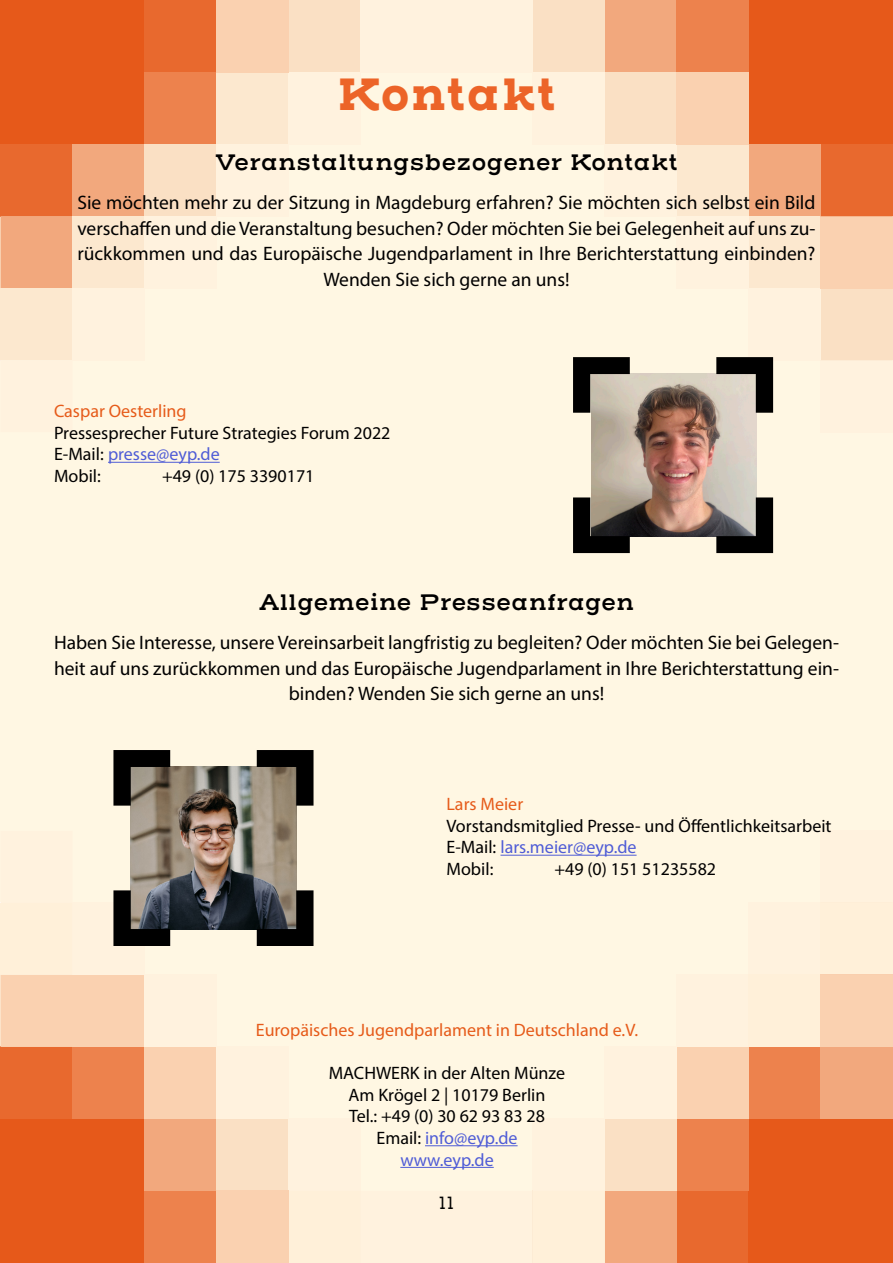
<style>
.page{position:relative;width:893px;height:1263px;background:#fff7e3}
.page>*{position:absolute;margin:0;border:0;box-sizing:border-box;transform-origin:0 0}
.t1{font:700 45px "Henderson Slab Basic";color:#ec6428}
.t2{font:600 22.5px "Henderson Slab Basic";color:#000}
.t3{font:19.5px/25.5px "Myriad Pro";color:#000;text-align:center}
.t4{font:18px "Myriad Pro";color:#000}
.t5{font:18px "Myriad Pro";color:#4f5cd6}
.t6{font:18px "Myriad Pro";color:#e65b1a}
.t7{font:18px "Henderson Slab Basic";color:#000}
.s1{color:#000}
</style>
<div class="page">
<div style="left:0;top:0;width:144px;height:144px;background:#e6591a"></div>
<div style="left:0;top:1119px;width:144px;height:144px;background:#e6591a"></div>
<div style="left:749px;top:0;width:144px;height:144px;background:#e6591a"></div>
<div style="left:144px;top:0;width:72px;height:72px;background:#e8692e"></div>
<div style="left:0;top:1047px;width:72px;height:72px;background:#e8692e"></div>
<div style="left:677px;top:1191px;width:72px;height:72px;background:#e8692e"></div>
<div style="left:821px;top:144px;width:72px;height:72px;background:#e8692e"></div>
<div style="left:749px;top:1119px;width:144px;height:144px;background:#e6591a"></div>
<div style="left:72px;top:1047px;width:72px;height:72px;background:#ed824d"></div>
<div style="left:144px;top:1191px;width:72px;height:72px;background:#ed824d"></div>
<div style="left:677px;top:1119px;width:72px;height:72px;background:#ed824d"></div>
<div style="left:749px;top:1047px;width:72px;height:72px;background:#ed824d"></div>
<div style="left:749px;top:144px;width:72px;height:72px;background:#f2a87d"></div>
<div style="left:144px;top:1119px;width:72px;height:72px;background:#f2a87d"></div>
<div style="left:605px;top:1191px;width:72px;height:72px;background:#f2a87d"></div>
<div style="left:821px;top:1047px;width:72px;height:72px;background:#f2a87d"></div>
<div style="left:605px;top:0;width:72px;height:72px;background:#f2a87d"></div>
<div style="left:72px;top:975px;width:72px;height:72px;background:#fad1b0"></div>
<div style="left:144px;top:1047px;width:72px;height:72px;background:#fad1b0"></div>
<div style="left:677px;top:1047px;width:72px;height:72px;background:#fad1b0"></div>
<div style="left:216px;top:1119px;width:72px;height:72px;background:#fae0c4"></div>
<div style="left:605px;top:1119px;width:72px;height:72px;background:#fae0c4"></div>
<div style="left:288px;top:0;width:72px;height:72px;background:#fae0c4"></div>
<div style="left:533px;top:0;width:72px;height:72px;background:#fae0c4"></div>
<div style="left:821px;top:288px;width:72px;height:72px;background:#fae0c4"></div>
<div style="left:677px;top:144px;width:72px;height:72px;background:#fce8cf"></div>
<div style="left:749px;top:216px;width:72px;height:72px;background:#fce8cf"></div>
<div style="left:677px;top:216px;width:72px;height:72px;background:#fff2de"></div>
<div style="left:605px;top:72px;width:72px;height:73px;background:#fae0c4"></div>
<div style="left:533px;top:72px;width:72px;height:72px;background:#fff2de"></div>
<div style="left:433px;top:0;width:100px;height:72px;background:#fff2de"></div>
<div style="left:821px;top:360px;width:72px;height:72px;background:#fff2de"></div>
<div style="left:605px;top:1047px;width:72px;height:72px;background:#fff2de"></div>
<div style="left:677px;top:975px;width:72px;height:72px;background:#fff2de"></div>
<div style="left:749px;top:903px;width:72px;height:72px;background:#fff2de"></div>
<div style="left:821px;top:831px;width:72px;height:72px;background:#fff2de"></div>
<div style="left:533px;top:1119px;width:72px;height:72px;background:#fff2de"></div>
<div style="left:360px;top:0;width:72px;height:72px;background:#fff2de"></div>
<svg style="left:0;top:72px;width:289px;height:288px"></svg>
<div style="left:288px;top:1119px;width:72px;height:72px;background:#fff2de"></div>
<div style="left:216px;top:1047px;width:72px;height:72px;background:#fff2de"></div>
<div style="left:144px;top:975px;width:72px;height:72px;background:#fff2de"></div>
<div style="left:72px;top:903px;width:72px;height:72px;background:#fff2de"></div>
<div style="left:821px;top:903px;width:72px;height:72px;background:#fff0d9"></div>
<svg style="left:820px;top:975px;width:1px;height:72px"></svg>
<svg style="left:0;top:902px;width:72px;height:145px"></svg>
<svg style="left:216px;top:1191px;width:389px;height:72px"></svg>
<div style="left:821px;top:975px;width:72px;height:72px;background:#fad1b0"></div>
<div style="left:216px;top:0;width:72px;height:72px;background:#fad1b0"></div>
<div style="left:821px;top:216px;width:72px;height:72px;background:#fad1b0"></div>
<div style="left:677px;top:0;width:72px;height:72px;background:#ed824d"></div>
<div style="left:677px;top:72px;width:72px;height:72px;background:#fad1b0"></div>
<hr style="left:108px;top:462px;width:112px;height:1px;background:#4f5cd6">
<hr style="left:500px;top:855px;width:137px;height:1px;background:#4f5cd6">
<img style="left:131px;top:767px;width:165px;height:162px">
<svg style="left:113px;top:890px;width:57px;height:56px;background:#343537"></svg>
<svg style="left:257px;top:750px;width:57px;height:56px;background:#4b443a"></svg>
<svg style="left:257px;top:890px;width:56px;height:56px;background:#28292a"></svg>
<svg style="left:113px;top:750px;width:57px;height:56px;background:#423c34"></svg>
<img style="left:591px;top:374px;width:165px;height:162px">
<svg style="left:573px;top:497px;width:57px;height:56px;background:#34312b"></svg>
<svg style="left:716px;top:288px;width:105px;height:125px"></svg>
<svg style="left:716px;top:497px;width:57px;height:56px;background:#4f4e4d"></svg>
<svg style="left:573px;top:357px;width:57px;height:56px;background:#645f57"></svg>
<hr style="left:425px;top:1145px;width:93px;height:1px;background:#4f5cd6">
<hr style="left:400px;top:1167px;width:94px;height:1px;background:#4f5cd6">
<p class="t1" style="left:337px;top:65px;width:221px">Kontakt</p>
<p class="t2" style="left:215px;top:148px;width:464px">Veranstaltungsbezogener Kontakt</p>
<p class="t3" style="left:77px;top:190px;width:740px">Sie möchten mehr zu der Sitzung in Magdeburg erfahren? Sie möchten sich selbst ein Bild verschaffen und die Veranstaltung besuchen? Oder möchten Sie bei Gelegenheit auf uns zu&shy;rückkommen und das Europäische Jugendparlament in Ihre Berichterstattung einbinden?<br>Wenden Sie sich gerne an uns!</p>
<p class="t6" style="left:54px;top:400px;width:134px">Caspar Oesterling</p>
<p class="t4" style="left:54px;top:422px;width:338px">Pressesprecher Future Strategies Forum 2022</p>
<p class="t5" style="left:54px;top:443px;width:167px"><span class="s1">E-Mail:</span> presse@eyp.de</p>
<p class="t4" style="left:54px;top:465px;width:48px">Mobil:</p>
<p class="t4" style="left:162px;top:465px;width:154px">+49 (0) 175 3390171</p>
<p class="t2" style="left:259px;top:588px;width:377px">Allgemeine Presseanfragen</p>
<p class="t3" style="left:54px;top:630px;width:786px">Haben Sie Interesse, unsere Vereinsarbeit langfristig zu begleiten? Oder möchten Sie bei Gelegen&shy;heit auf uns zurückkommen und das Europäische Jugendparlament in Ihre Berichterstattung ein&shy;binden? Wenden Sie sich gerne an uns!</p>
<p class="t6" style="left:446px;top:793px;width:78px">Lars Meier</p>
<p class="t4" style="left:446px;top:815px;width:387px">Vorstandsmitglied Presse- und Öffentlichkeitsarbeit</p>
<p class="t5" style="left:446px;top:836px;width:192px"><span class="s1">E-Mail:</span> lars.meier@eyp.de</p>
<p class="t4" style="left:446px;top:858px;width:48px">Mobil:</p>
<p class="t4" style="left:554px;top:858px;width:163px">+49 (0) 151 51235582</p>
<p class="t6" style="left:256px;top:1019px;width:384px">Europäisches Jugendparlament in Deutschland e.V.</p>
<p class="t4" style="left:329px;top:1062px;width:238px">MACHWERK in der Alten Münze</p>
<p class="t4" style="left:349px;top:1083px;width:198px">Am Krögel 2 | 10179 Berlin</p>
<p class="t4" style="left:349px;top:1105px;width:197px">Tel.: +49 (0) 30 62 93 83 28</p>
<p class="t5" style="left:376px;top:1127px;width:143px"><span class="s1">Email:</span> info@eyp.de</p>
<p class="t5" style="left:400px;top:1148px;width:95px">www.eyp.de</p>
<p class="t7" style="left:439px;top:1191px;width:17px">11</p>
</div>
